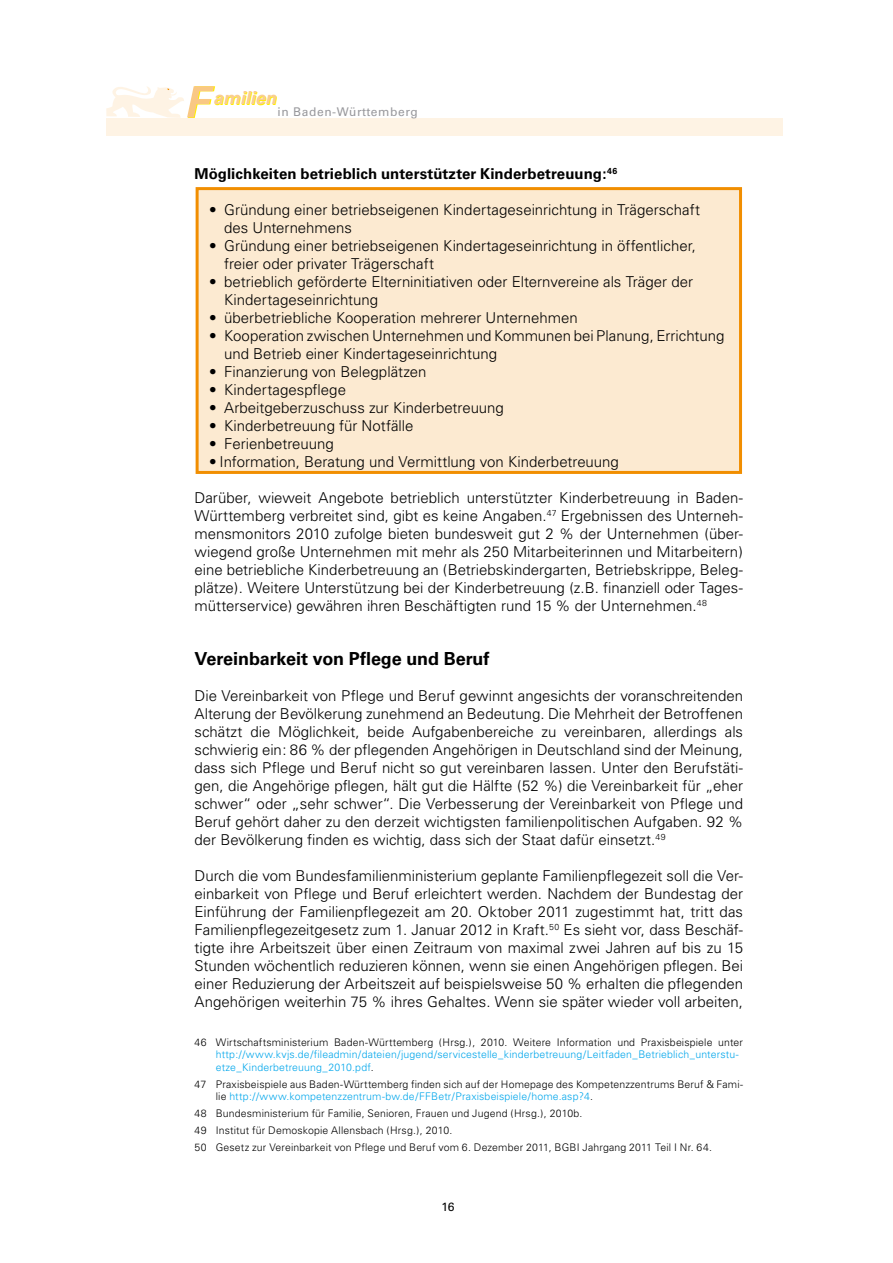
<style>
.page{position:relative;width:893px;height:1263px;background:#fff}
.page>*{position:absolute;margin:0;border:0;box-sizing:border-box;transform-origin:0 0}
.t1{font:700 18px "Univers";letter-spacing:-.005em;color:#000}
.t2{font:italic 700 18px "Univers";color:#ffed00}
.t3{font:300 15px/18px "Univers";color:#000}
.t4{font:700 15px "Univers";letter-spacing:.005em;color:#000}
.t5{font:12px "Univers";letter-spacing:.05em;color:#98989c}
.t6{font:12px "Univers";color:#000}
.t7{font:300 10.5px/16.8px "Univers";letter-spacing:.015em;color:#000}
.t8{font:300 10.5px/12.6px "Univers";letter-spacing:.015em;color:#00a6eb}
.s1{color:#000}
.s2{color:#00a6eb}
</style>
<div class="page">
<div style="left:106px;top:119px;width:676px;height:17px;background:#fef3e4"></div>
<svg style="left:106px;top:86px;width:109px;height:32px"></svg>
<div style="left:197px;top:189px;width:543px;height:283px;background:#fcead1"></div>
<div style="left:196px;top:187px;width:546px;height:287px;border:3px solid #f18e00"></div>
<p class="t2" style="left:214px;top:88px;width:65px">amilien</p>
<p class="t5" style="left:277px;top:104px;width:142px">in Baden-Württemberg</p>
<p class="t4" style="left:195px;top:165px;width:424px">Möglichkeiten betrieblich unterstützter Kinderbetreuung:<sup>46</sup></p>
<p class="t3" style="left:224px;top:200px;width:477px;text-indent:-15px">• Gründung einer betriebseigenen Kindertageseinrichtung in Trägerschaft des Unternehmens</p>
<p class="t3" style="left:224px;top:236px;width:473px;text-indent:-15px">• Gründung einer betriebseigenen Kindertageseinrichtung in öffentlicher, freier oder privater Trägerschaft</p>
<p class="t3" style="left:224px;top:272px;width:471px;text-indent:-15px">• betrieblich geförderte Elterninitiativen oder Elternvereine als Träger der<br>Kindertageseinrichtung</p>
<p class="t3" style="left:209px;top:308px;width:370px">• überbetriebliche Kooperation mehrerer Unternehmen</p>
<p class="t3" style="left:224px;top:326px;width:502px;text-indent:-15px">• Kooperation zwischen Unternehmen und Kommunen bei Planung, Errichtung und Betrieb einer Kindertageseinrichtung</p>
<p class="t3" style="left:209px;top:362px;width:219px">• Finanzierung von Belegplätzen</p>
<p class="t3" style="left:209px;top:380px;width:138px">• Kindertagespflege</p>
<p class="t3" style="left:209px;top:398px;width:296px">• Arbeitgeberzuschuss zur Kinderbetreuung</p>
<p class="t3" style="left:209px;top:416px;width:206px">• Kinderbetreuung für Notfälle</p>
<p class="t3" style="left:209px;top:434px;width:126px">• Ferienbetreuung</p>
<p class="t3" style="left:209px;top:452px;width:411px">• Information, Beratung und Vermittlung von Kinderbetreuung</p>
<p class="t3" style="left:195px;top:488px;width:550px;text-align:justify">Darüber, wieweit Angebote betrieblich unterstützter Kinderbetreuung in Baden-Württemberg verbreitet sind, gibt es keine Angaben.<sup>47</sup> Ergebnissen des Unterneh&shy;mensmonitors 2010 zufolge bieten bundesweit gut 2 % der Unternehmen (über&shy;wiegend große Unternehmen mit mehr als 250 Mitarbeiterinnen und Mitarbeitern) eine betriebliche Kinderbetreuung an (Betriebskindergarten, Betriebskrippe, Beleg&shy;plätze). Weitere Unterstützung bei der Kinderbetreuung (z.B. finanziell oder Tages&shy;mütterservice) gewähren ihren Beschäftigten rund 15 % der Unternehmen.<sup>48</sup></p>
<p class="t1" style="left:195px;top:648px;width:296px">Vereinbarkeit von Pflege und Beruf</p>
<p class="t3" style="left:195px;top:686px;width:550px;text-align:justify">Die Vereinbarkeit von Pflege und Beruf gewinnt angesichts der voranschreitenden Alterung der Bevölkerung zunehmend an Bedeutung. Die Mehrheit der Betroffenen schätzt die Möglichkeit, beide Aufgabenbereiche zu vereinbaren, allerdings als schwierig ein: 86 % der pflegenden Angehörigen in Deutschland sind der Meinung, dass sich Pflege und Beruf nicht so gut vereinbaren lassen. Unter den Berufstäti&shy;gen, die Angehörige pflegen, hält gut die Hälfte (52 %) die Vereinbarkeit für „eher schwer“ oder „sehr schwer“. Die Verbesserung der Vereinbarkeit von Pflege und Beruf gehört daher zu den derzeit wichtigsten familienpolitischen Aufgaben. 92 % der Bevölkerung finden es wichtig, dass sich der Staat dafür einsetzt.<sup>49</sup></p>
<p class="t3" style="left:195px;top:866px;width:550px;text-align:justify">Durch die vom Bundesfamilienministerium geplante Familienpflegezeit soll die Ver&shy;einbarkeit von Pflege und Beruf erleichtert werden. Nachdem der Bundestag der Einführung der Familienpflegezeit am 20. Oktober 2011 zugestimmt hat, tritt das Familienpflegezeitgesetz zum 1. Januar 2012 in Kraft.<sup>50</sup> Es sieht vor, dass Beschäf&shy;tigte ihre Arbeitszeit über einen Zeitraum von maximal zwei Jahren auf bis zu 15<br>Stunden wöchentlich reduzieren können, wenn sie einen Angehörigen pflegen. Bei einer Reduzierung der Arbeitszeit auf beispielsweise 50 % erhalten die pflegenden Angehörigen weiterhin 75 % ihres Gehaltes. Wenn sie später wieder voll arbeiten,</p>
<p class="t7" style="left:195px;top:1033px;width:550px">46 Wirtschaftsministerium Baden-Württemberg (Hrsg.), 2010. Weitere Information und Praxisbeispiele unter</p>
<p class="t8" style="left:216px;top:1048px;width:524px">http://www.kvjs.de/fileadmin/dateien/jugend/servicestelle_kinderbetreuung/Leitfaden_Betrieblich_unterstu&shy;etze_Kinderbetreuung_2010.pdf<span class="s1">.</span></p>
<p class="t7" style="left:216px;top:1077px;width:529px;line-height:12.6px;text-indent:-21px">47 Praxisbeispiele aus Baden-Württemberg finden sich auf der Homepage des Kompetenzzentrums Beruf &amp; Fami&shy;lie <span class="s2">http://www.kompetenzzentrum-bw.de/FFBetr/Praxisbeispiele/home.asp?4</span>.</p>
<p class="t7" style="left:195px;top:1105px;width:519px">48 Bundesministerium für Familie, Senioren, Frauen und Jugend (Hrsg.), 2010b.<br>49 Institut für Demoskopie Allensbach (Hrsg.), 2010.<br>50 Gesetz zur Vereinbarkeit von Pflege und Beruf vom 6. Dezember 2011, BGBI Jahrgang 2011 Teil I Nr. 64.</p>
<p class="t6" style="left:441px;top:1200px;width:15px">16</p>
</div>
